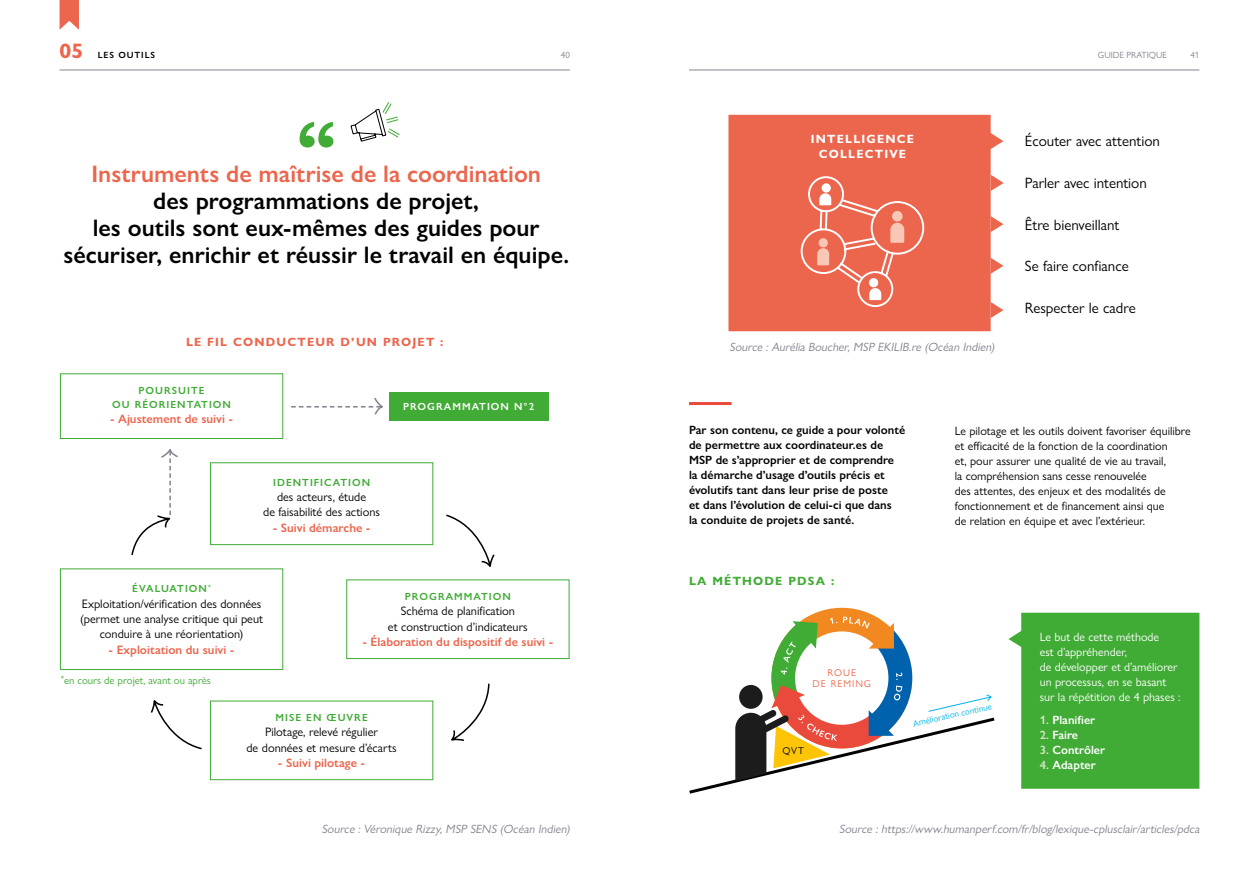
<style>
.page{position:relative;width:1259px;height:893px;background:#fff}
.page>*{position:absolute;margin:0;border:0;box-sizing:border-box;transform-origin:0 0}
.t1{font:600 24px/27px "Gill Sans Nova";color:#020203;text-align:center}
.t2{font:600 24px "Gill Sans Nova";color:#ec654d}
.t3{font:700 21px "Gill Sans Nova";color:#ec654d}
.t4{font:15px "Gill Sans Nova";color:#020203}
.t5{font:12.3px/15.5px "Gill Sans Nova";color:#020203;text-align:center}
.t6{font:600 12.3px "Gill Sans Nova";color:#ec654d}
.t7{font:12px/15px "Gill Sans Nova";color:#020203}
.t8{font:600 12px/15px "Gill Sans Nova";color:#020203}
.t9{font:italic 12px "Gill Sans Nova";color:#848491}
.t10{font:12px/15px "Gill Sans Nova";color:#fff}
.t11{font:600 12px "Gill Sans Nova";color:#fff}
.t12{font:700 12px "Gill Sans Nova";letter-spacing:.1em;color:#ec654d}
.t13{font:700 12px/15px "Gill Sans Nova";letter-spacing:.1em;color:#fff;text-align:center}
.t14{font:700 12px "Gill Sans Nova";letter-spacing:.1em;color:#40ab35}
.t15{font:10.8px "Gill Sans Nova";color:#40ab35}
.t16{font:600 10.35px/13.4px "Gill Sans Nova";letter-spacing:.1em;color:#40ab35;text-align:center}
.t17{font:600 10.35px "Gill Sans Nova";letter-spacing:.1em;color:#fff}
.t18{font:9.9px/11.6px "Gill Sans Nova";letter-spacing:.1em;color:#ec654d;text-align:center}
.t19{font:9.9px "Gill Sans Nova";color:#020203}
.t20{font:9px "Gill Sans Nova";color:#00b1ea}
.t21{font:9px "Gill Sans Nova";color:#848491}
.t22{font:600 9px "Gill Sans Nova";letter-spacing:.1em;color:#020203}
.s1{color:#d3e6c5}
</style>
<div class="page">
<hr style="left:60px;top:70px;width:510px;height:1px;background:#848491">
<hr style="left:689px;top:70px;width:510px;height:1px;background:#848491">
<svg style="left:60px;top:0;width:19px;height:30px"></svg>
<svg style="left:299px;top:122px;width:34px;height:26px"></svg>
<svg style="left:350px;top:102px;width:50px;height:40px"></svg>
<div style="left:728px;top:115px;width:275px;height:216px;background:#ec654d"></div>
<svg style="left:991px;top:175px;width:12px;height:16px"></svg>
<svg style="left:990px;top:216px;width:13px;height:16px"></svg>
<svg style="left:990px;top:258px;width:13px;height:16px"></svg>
<svg style="left:990px;top:302px;width:13px;height:16px"></svg>
<svg style="left:799px;top:175px;width:126px;height:133px;background:#ee7964"></svg>
<hr style="left:689px;top:402px;width:42px;height:3px;background:#e94a3b">
<div style="left:389px;top:392px;width:159px;height:28px;background:#40ab35"></div>
<svg style="left:446px;top:514px;width:49px;height:53px"></svg>
<div style="left:60px;top:568px;width:223px;height:102px;border:1px solid #40ab35"></div>
<div style="left:60px;top:373px;width:223px;height:66px;border:1px solid #40ab35"></div>
<div style="left:210px;top:462px;width:223px;height:83px;border:1px solid #40ab35"></div>
<div style="left:210px;top:701px;width:223px;height:79px;border:1px solid #40ab35"></div>
<div style="left:346px;top:579px;width:223px;height:80px;border:1px solid #40ab35"></div>
<svg style="left:451px;top:683px;width:39px;height:58px"></svg>
<svg style="left:150px;top:700px;width:52px;height:50px"></svg>
<svg style="left:131px;top:450px;width:47px;height:105px"></svg>
<svg style="left:291px;top:397px;width:92px;height:18px"></svg>
<svg style="left:1008px;top:613px;width:191px;height:176px;background:#4cb042"></svg>
<div style="left:771px;top:608px;width:141px;height:141px;background:#f18820;border-radius:50%"></div>
<svg style="left:689px;top:617px;width:306px;height:177px"></svg>
<h2 class="t3" style="left:60px;top:37px;width:25px">05</h2>
<p class="t22" style="left:98px;top:49px;width:59px">LES OUTILS</p>
<p class="t21" style="left:561px;top:49px;width:10px">40</p>
<p class="t21" style="left:1097px;top:49px;width:71px">GUIDE PRATIQUE</p>
<p class="t21" style="left:1190px;top:49px;width:10px">41</p>
<h1 class="t2" style="left:91px;top:159px;width:451px">Instruments de maîtrise de la coordination</h1>
<h1 class="t1" style="left:63px;top:187px;width:507px">des programmations de projet,<br>les outils sont eux-mêmes des guides pour sécuriser, enrichir et réussir le travail en équipe.</h1>
<p class="t12" style="left:186px;top:334px;width:259px">LE FIL CONDUCTEUR D’UN PROJET :</p>
<p class="t16" style="left:112px;top:384px;width:120px">POURSUITE<br>OU RÉORIENTATION</p>
<p class="t6" style="left:110px;top:411px;width:125px">- Ajustement de suivi -</p>
<p class="t17" style="left:403px;top:400px;width:133px">PROGRAMMATION N°2</p>
<p class="t16" style="left:273px;top:475px;width:99px">IDENTIFICATION</p>
<p class="t5" style="left:263px;top:489px;width:118px">des acteurs, étude<br>de faisabilité des actions</p>
<p class="t6" style="left:273px;top:520px;width:99px">- Suivi démarche -</p>
<p class="t16" style="left:132px;top:582px;width:80px">ÉVALUATION<sup>*</sup></p>
<p class="t5" style="left:80px;top:596px;width:185px">Exploitation/vérification des données (permet une analyse critique qui peut conduire à une réorientation)</p>
<p class="t6" style="left:109px;top:642px;width:127px">- Exploitation du suivi -</p>
<p class="t15" style="left:61px;top:673px;width:151px"><sup>*</sup>en cours de projet, avant ou après</p>
<p class="t16" style="left:405px;top:590px;width:107px">PROGRAMMATION</p>
<p class="t5" style="left:388px;top:603px;width:141px">Schéma de planification<br>et construction d’indicateurs</p>
<p class="t6" style="left:362px;top:634px;width:192px">- Élaboration du dispositif de suivi -</p>
<p class="t16" style="left:275px;top:711px;width:94px">MISE EN ŒUVRE</p>
<p class="t5" style="left:246px;top:724px;width:152px">Pilotage, relevé régulier<br>de données et mesure d’écarts</p>
<p class="t6" style="left:278px;top:755px;width:89px">- Suivi pilotage -</p>
<p class="t9" style="left:322px;top:822px;width:252px">Source : Véronique Rizzy, MSP SENS (Océan Indien)</p>
<p class="t13" style="left:811px;top:132px;width:105px">INTELLIGENCE<br>COLLECTIVE</p>
<p class="t9" style="left:729px;top:339px;width:269px">Source : Aurélia Boucher, MSP EKILIB.re (Océan Indien)</p>
<p class="t4" style="left:1025px;top:132px;width:137px">Écouter avec attention</p>
<p class="t4" style="left:1025px;top:174px;width:123px">Parler avec intention</p>
<p class="t4" style="left:1025px;top:215px;width:96px">Être bienveillant</p>
<p class="t4" style="left:1025px;top:257px;width:105px">Se faire confiance</p>
<p class="t4" style="left:1025px;top:299px;width:112px">Respecter le cadre</p>
<p class="t8" style="left:689px;top:422px;width:218px">Par son contenu, ce guide a pour volonté de permettre aux coordinateur.es de MSP de s’approprier et de comprendre la démarche d’usage d’outils précis et évolutifs tant dans leur prise de poste<br>et dans l’évolution de celui-ci que dans<br>la conduite de projets de santé.</p>
<p class="t7" style="left:955px;top:423px;width:237px">Le pilotage et les outils doivent favoriser équilibre et efficacité de la fonction de la coordination<br>et, pour assurer une qualité de vie au travail,<br>la compréhension sans cesse renouvelée<br>des attentes, des enjeux et des modalités de fonctionnement et de financement ainsi que<br>de relation en équipe et avec l’extérieur.</p>
<p class="t14" style="left:689px;top:573px;width:147px">LA MÉTHODE PDSA :</p>
<p class="t18" style="left:812px;top:667px;width:60px">ROUE<br>DE REMING</p>
<p class="t19" style="left:782px;top:745px;width:23px">QVT</p>
<p class="t20" style="left:912px;top:718px;width:82px;rotate:-12deg">Amélioration continue</p>
<p class="t10" style="left:1039px;top:629px;width:142px">Le but de cette méthode<br>est d’appréhender,<br>de développer et d’améliorer un processus, en se basant sur la répétition de 4 phases :</p>
<p class="t11" style="left:1039px;top:713px;width:57px"><span class="s1">1.</span> Planifier</p>
<p class="t11" style="left:1039px;top:728px;width:40px"><span class="s1">2.</span> Faire</p>
<p class="t11" style="left:1039px;top:743px;width:67px"><span class="s1">3.</span> Contrôler</p>
<p class="t11" style="left:1039px;top:758px;width:58px"><span class="s1">4.</span> Adapter</p>
<p class="t9" style="left:839px;top:821px;width:364px">Source : https://www.humanperf.com/fr/blog/lexique-cplusclair/articles/pdca</p>
</div>
